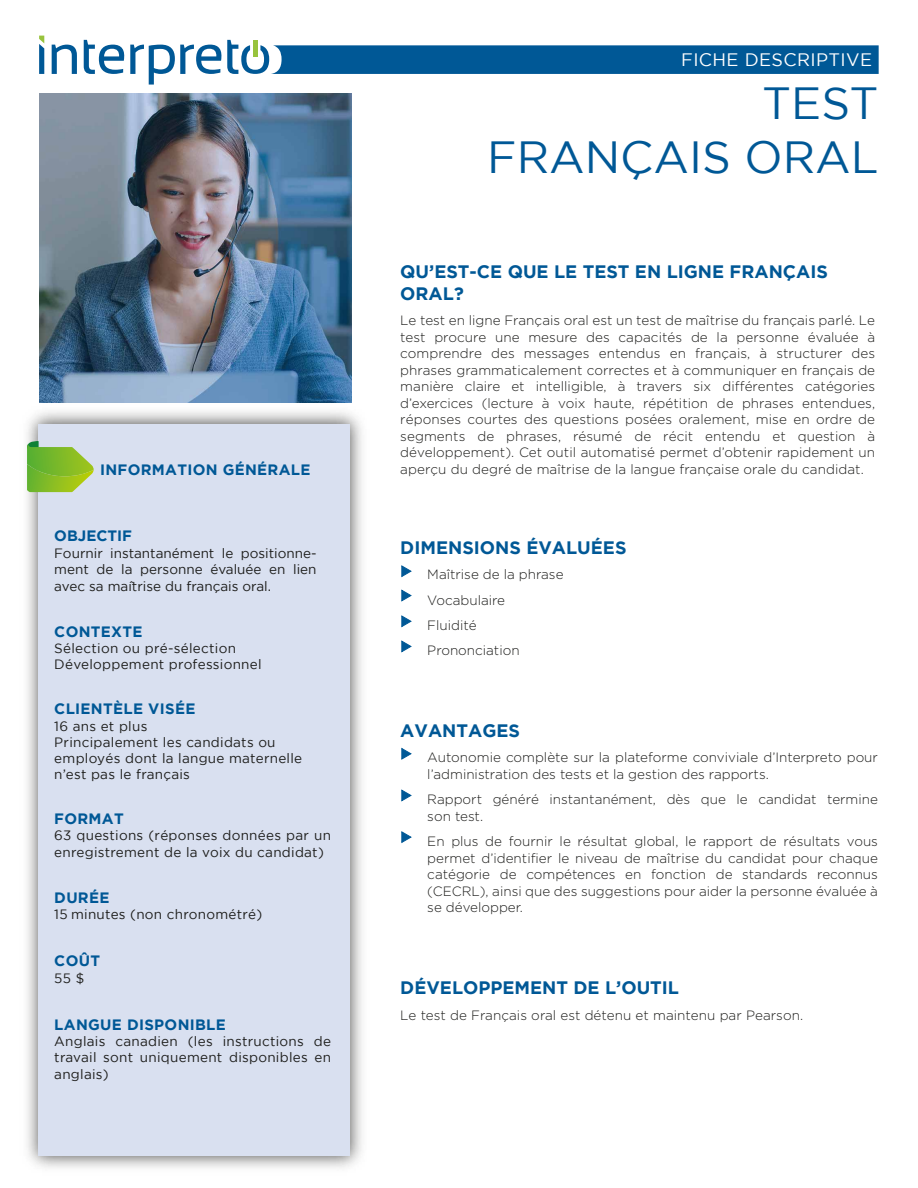
<style>
.page{position:relative;width:918px;height:1188px;background:#fff}
.page>*{position:absolute;margin:0;border:0;box-sizing:border-box;transform-origin:0 0}
.t1{font:45px/54px "Gotham";color:#005896;text-align:right}
.t2{font:700 18px/21.6px "Gotham";color:#005896}
.t3{font:18px "Gotham";letter-spacing:.02em;color:#fff}
.t4{font:700 15px "Gotham";letter-spacing:.02em;color:#005896}
.t5{font:700 15px "Gotham";color:#005896}
.t6{font:300 13.5px/16.5px "Gotham";color:#1d1d1b}
.t7{font:13.5px/16.2px "Gotham";letter-spacing:.02em;color:#1d1d1b}
</style>
<div class="page">
<svg style="left:52px;top:45px;width:25px;height:29px"></svg>
<svg style="left:39px;top:36px;width:5px;height:38px"></svg>
<img style="left:27px;top:401px;width:335px;height:767px">
<div style="left:39px;top:424px;width:311px;height:731px;background:#d9e0f0"></div>
<svg style="left:84px;top:40px;width:795px;height:45px"></svg>
<img style="left:39px;top:94px;width:312px;height:308px">
<svg style="left:401px;top:566px;width:10px;height:11px"></svg>
<svg style="left:401px;top:590px;width:10px;height:11px"></svg>
<svg style="left:401px;top:616px;width:10px;height:11px"></svg>
<svg style="left:401px;top:641px;width:10px;height:11px"></svg>
<svg style="left:401px;top:748px;width:10px;height:11px"></svg>
<svg style="left:401px;top:790px;width:10px;height:11px"></svg>
<svg style="left:401px;top:832px;width:10px;height:11px"></svg>
<svg style="left:27px;top:440px;width:67px;height:52px"></svg>
<p class="t4" style="left:100px;top:461px;width:212px">INFORMATION GÉNÉRALE</p>
<p class="t5" style="left:54px;top:527px;width:79px">OBJECTIF</p>
<p class="t7" style="left:54px;top:544px;width:264px;text-align:justify">Fournir instantanément le positionne&shy;ment de la personne évaluée en lien avec sa maîtrise du français oral.</p>
<p class="t4" style="left:54px;top:623px;width:90px">CONTEXTE</p>
<p class="t7" style="left:54px;top:640px;width:209px">Sélection ou pré-sélection<br>Développement professionnel</p>
<p class="t4" style="left:54px;top:701px;width:143px">CLIENTÈLE VISÉE</p>
<p class="t7" style="left:54px;top:718px;width:249px">16 ans et plus<br>Principalement les candidats ou employés dont la langue maternelle n’est pas le français</p>
<p class="t4" style="left:54px;top:810px;width:71px">FORMAT</p>
<p class="t7" style="left:54px;top:827px;width:278px">63 questions (réponses données par un enregistrement de la voix du candidat)</p>
<p class="t4" style="left:54px;top:889px;width:57px">DURÉE</p>
<p class="t7" style="left:54px;top:906px;width:210px">15 minutes (non chronométré)</p>
<p class="t4" style="left:54px;top:952px;width:47px">COÛT</p>
<p class="t7" style="left:54px;top:970px;width:31px">55 $</p>
<p class="t4" style="left:54px;top:1016px;width:173px">LANGUE DISPONIBLE</p>
<p class="t7" style="left:54px;top:1033px;width:278px;text-align:justify">Anglais canadien (les instructions de travail sont uniquement disponibles en anglais)</p>
<h2 class="t3" style="left:681px;top:49px;width:192px">FICHE DESCRIPTIVE</h2>
<h1 class="t1" style="left:487px;top:75px;width:393px">TEST<br>FRANÇAIS ORAL</h1>
<h2 class="t2" style="left:400px;top:260px;width:429px">QU’EST-CE QUE LE TEST EN LIGNE FRANÇAIS<br>ORAL?</h2>
<p class="t6" style="left:400px;top:312px;width:476px;text-align:justify">Le test en ligne Français oral est un test de maîtrise du français parlé. Le test procure une mesure des capacités de la personne évaluée à comprendre des messages entendus en français, à structurer des phrases grammaticalement correctes et à communiquer en français de manière claire et intelligible, à travers six différentes catégories d’exercices (lecture à voix haute, répétition de phrases entendues, réponses courtes des questions posées oralement, mise en ordre de segments de phrases, résumé de récit entendu et question à développement). Cet outil automatisé permet d’obtenir rapidement un aperçu du degré de maîtrise de la langue française orale du candidat.</p>
<h2 class="t2" style="left:400px;top:537px;width:228px">DIMENSIONS ÉVALUÉES</h2>
<p class="t6" style="left:427px;top:562px;width:138px;line-height:25.2px">Maîtrise de la phrase<br>Vocabulaire<br>Fluidité<br>Prononciation</p>
<h2 class="t2" style="left:400px;top:719px;width:121px">AVANTAGES</h2>
<p class="t6" style="left:427px;top:749px;width:452px">Autonomie complète sur la plateforme conviviale d’Interpreto pour l’administration des tests et la gestion des rapports.</p>
<p class="t6" style="left:427px;top:791px;width:452px">Rapport généré instantanément, dès que le candidat termine son test.</p>
<p class="t6" style="left:427px;top:833px;width:452px;text-align:justify">En plus de fournir le résultat global, le rapport de résultats vous permet d’identifier le niveau de maîtrise du candidat pour chaque catégorie de compétences en fonction de standards reconnus (CECRL), ainsi que des suggestions pour aider la personne évaluée à se développer.</p>
<h2 class="t2" style="left:400px;top:977px;width:280px">DÉVELOPPEMENT DE L’OUTIL</h2>
<p class="t6" style="left:400px;top:1007px;width:404px">Le test de Français oral est détenu et maintenu par Pearson.</p>
</div>
